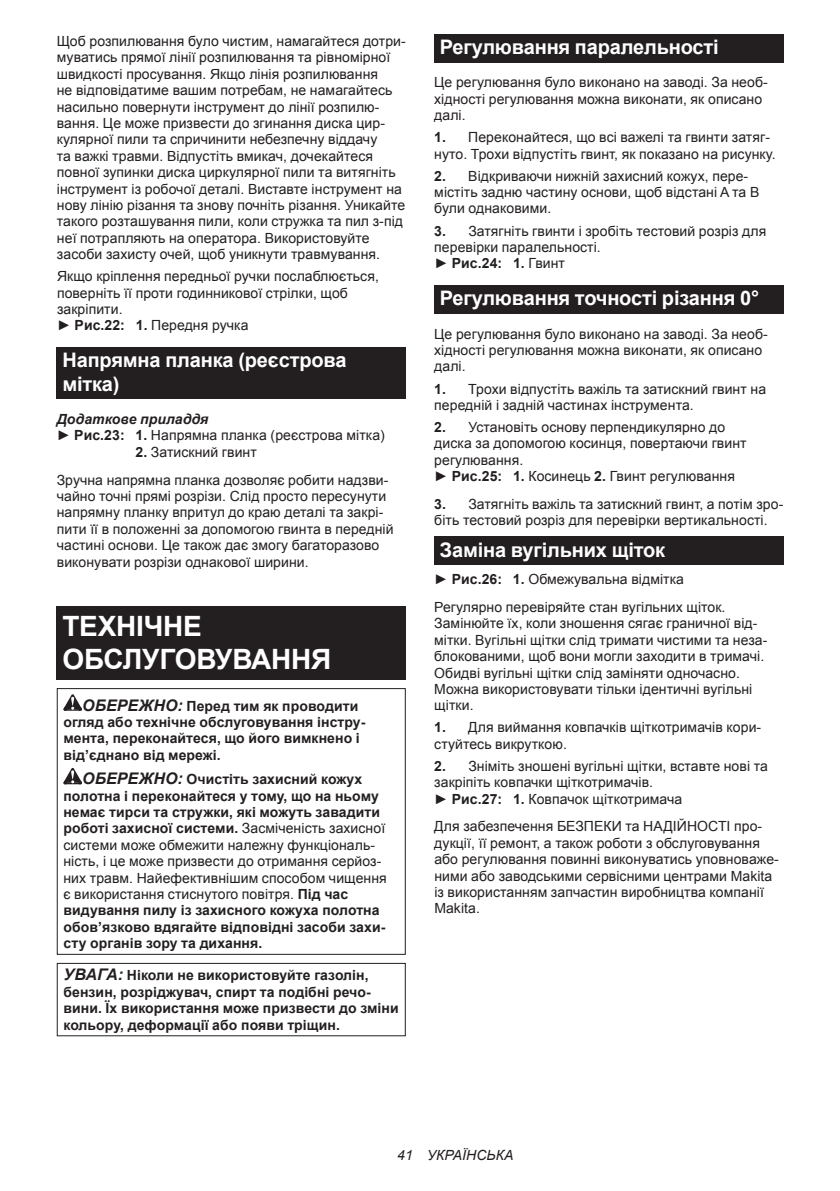
<style>
.page{position:relative;width:840px;height:1191px;background:#fff}
.page>*{position:absolute;margin:0;border:0;box-sizing:border-box;transform-origin:0 0}
.t1{font:700 28px/32.8px "Arial";letter-spacing:-.01em;color:#fff}
.t2{font:700 20px/23.4px "Arial";letter-spacing:-.01em;color:#fff}
.t3{font:14px/16.4px "Arial";letter-spacing:.005em;color:#231f20}
.t4{font:700 14px/16.4px "Arial";letter-spacing:.005em;color:#231f20}
.t5{font:italic 14px "Arial";letter-spacing:.005em;color:#231f20}
.s1{font-weight:700}
.s2{font-weight:700;font-style:italic}
.s3{font-style:italic;font-size:16px}
.s4{font-weight:400}
</style>
<div class="page">
<div style="left:57px;top:347px;width:348px;height:52px;background:#231f20"></div>
<div style="left:57px;top:606px;width:348px;height:74px;background:#231f20"></div>
<svg style="left:63px;top:694px;width:19px;height:16px"></svg>
<svg style="left:63px;top:768px;width:19px;height:16px"></svg>
<div style="left:57px;top:688px;width:348px;height:266px;border:1px solid #231f20"></div>
<div style="left:57px;top:963px;width:348px;height:73px;border:1px solid #231f20"></div>
<div style="left:434px;top:34px;width:348px;height:29px;background:#231f20"></div>
<div style="left:434px;top:285px;width:348px;height:29px;background:#231f20"></div>
<div style="left:434px;top:536px;width:348px;height:29px;background:#231f20"></div>
<p class="t3" style="left:57px;top:33px;width:350px">Щоб розпилювання було чистим, намагайтеся дотри&shy;муватись прямої лінії розпилювання та рівномірної швидкості просування. Якщо лінія розпилювання<br>не відповідатиме вашим потребам, не намагайтесь насильно повернути інструмент до лінії розпилю&shy;вання. Це може призвести до згинання диска цир&shy;кулярної пили та спричинити небезпечну віддачу<br>та важкі травми. Відпустіть вмикач, дочекайтеся повної зупинки диска циркулярної пили та витягніть інструмент із робочої деталі. Виставте інструмент на нову лінію різання та знову почніть різання. Уникайте такого розташування пили, коли стружка та пил з-під неї потрапляють на оператора. Використовуйте засоби захисту очей, щоб уникнути травмування.</p>
<p class="t3" style="left:57px;top:268px;width:323px">Якщо кріплення передньої ручки послаблюється, поверніть її проти годинникової стрілки, щоб закріпити.<br>► <span class="s1">Рис.22: 1.</span> Передня ручка</p>
<h2 class="t2" style="left:62px;top:349px;width:285px">Напрямна планка (реєстрова мітка)</h2>
<p class="t3" style="left:57px;top:411px;width:329px"><span class="s2">Додаткове приладдя<br></span>► <span class="s1">Рис.23: 1.</span> Напрямна планка (реєстрова мітка)</p>
<p class="t3" style="left:57px;top:438px;width:333px;line-height:27.8px;text-indent:79px"><span class="s1">2.</span> Затискний гвинт<br>Зручна напрямна планка дозволяє робити надзви-</p>
<p class="t3" style="left:57px;top:488px;width:338px">чайно точні прямі розрізи. Слід просто пересунути напрямну планку впритул до краю деталі та закрі&shy;пити її в положенні за допомогою гвинта в передній частині основи. Це також дає змогу багаторазово виконувати розрізи однакової ширини.</p>
<h1 class="t1" style="left:62px;top:610px;width:270px">ТЕХНІЧНЕ<br>ОБСЛУГОВУВАННЯ</h1>
<p class="t4" style="left:63px;top:698px;width:303px;text-indent:19px"><span class="s3">ОБЕРЕЖНО:</span> Перед тим як проводити огляд або технічне обслуговування інстру&shy;мента, переконайтеся, що його вимкнено і від’єднано від мережі.</p>
<p class="t4" style="left:63px;top:771px;width:325px;text-indent:19px"><span class="s3">ОБЕРЕЖНО:</span> Очистіть захисний кожух полотна і переконайтеся у тому, що на ньому немає тирси та стружки, які можуть завадити роботі захисної системи. <span class="s4">Засміченість захисної системи може обмежити належну функціональ&shy;ність, і це може призвести до отримання серйоз&shy;них травм. Найефективнішим способом чищення є використання стиснутого повітря.</span> Під час видування пилу із захисного кожуха полотна обов’язково вдягайте відповідні засоби захи&shy;сту органів зору та дихання.</p>
<p class="t4" style="left:63px;top:967px;width:336px"><span class="s3">УВАГА:</span> Ніколи не використовуйте газолін, бензин, розріджувач, спирт та подібні речо&shy;вини. Їх використання може призвести до зміни кольору, деформації або появи тріщин.</p>
<h2 class="t2" style="left:439px;top:36px;width:280px">Регулювання паралельності</h2>
<p class="t3" style="left:434px;top:74px;width:335px">Це регулювання було виконано на заводі. За необ&shy;хідності регулювання можна виконати, як описано далі.</p>
<p class="t3" style="left:434px;top:129px;width:342px"><span class="s1">1.</span> Переконайтеся, що всі важелі та гвинти затяг&shy;нуто. Трохи відпустіть гвинт, як показано на рисунку.</p>
<p class="t3" style="left:434px;top:168px;width:326px"><span class="s1">2.</span> Відкриваючи нижній захисний кожух, пере&shy;містіть задню частину основи, щоб відстані A та B були однаковими.</p>
<p class="t3" style="left:434px;top:222px;width:333px"><span class="s1">3.</span> Затягніть гвинти і зробіть тестовий розріз для перевірки паралельності.<br>► <span class="s1">Рис.24: 1.</span> Гвинт</p>
<h2 class="t2" style="left:439px;top:287px;width:320px">Регулювання точності різання 0°</h2>
<p class="t3" style="left:434px;top:326px;width:335px">Це регулювання було виконано на заводі. За необ&shy;хідності регулювання можна виконати, як описано далі.</p>
<p class="t3" style="left:434px;top:380px;width:333px"><span class="s1">1.</span> Трохи відпустіть важіль та затискний гвинт на передній і задній частинах інструмента.</p>
<p class="t3" style="left:434px;top:419px;width:313px"><span class="s1">2.</span> Установіть основу перпендикулярно до диска за допомогою косинця, повертаючи гвинт регулювання.<br>► <span class="s1">Рис.25: 1.</span> Косинець <span class="s1">2.</span> Гвинт регулювання</p>
<p class="t3" style="left:434px;top:496px;width:350px"><span class="s1">3.</span> Затягніть важіль та затискний гвинт, а потім зро&shy;біть тестовий розріз для перевірки вертикальності.</p>
<h2 class="t2" style="left:439px;top:538px;width:227px">Заміна вугільних щіток</h2>
<p class="t3" style="left:434px;top:565px;width:293px;line-height:27.8px">► <span class="s1">Рис.26: 1.</span> Обмежувальна відмітка<br>Регулярно перевіряйте стан вугільних щіток.</p>
<p class="t3" style="left:434px;top:615px;width:334px">Замінюйте їх, коли зношення сягає граничної від&shy;мітки. Вугільні щітки слід тримати чистими та неза&shy;блокованими, щоб вони могли заходити в тримачі.<br>Обидві вугільні щітки слід заміняти одночасно.<br>Можна використовувати тільки ідентичні вугільні щітки.</p>
<p class="t3" style="left:434px;top:719px;width:328px"><span class="s1">1.</span> Для виймання ковпачків щіткотримачів кори&shy;стуйтесь викруткою.</p>
<p class="t3" style="left:434px;top:758px;width:335px"><span class="s1">2.</span> Зніміть зношені вугільні щітки, вставте нові та закріпіть ковпачки щіткотримачів.<br>► <span class="s1">Рис.27: 1.</span> Ковпачок щіткотримача</p>
<p class="t3" style="left:434px;top:818px;width:346px">Для забезпечення БЕЗПЕКИ та НАДІЙНОСТІ про&shy;дукції, її ремонт, а також роботи з обслуговування або регулювання повинні виконуватись уповноваже&shy;ними або заводськими сервісними центрами Makita із використанням запчастин виробництва компанії Makita.</p>
<p class="t5" style="left:397px;top:1146px;width:118px">41 УКРАЇНСЬКА</p>
</div>
